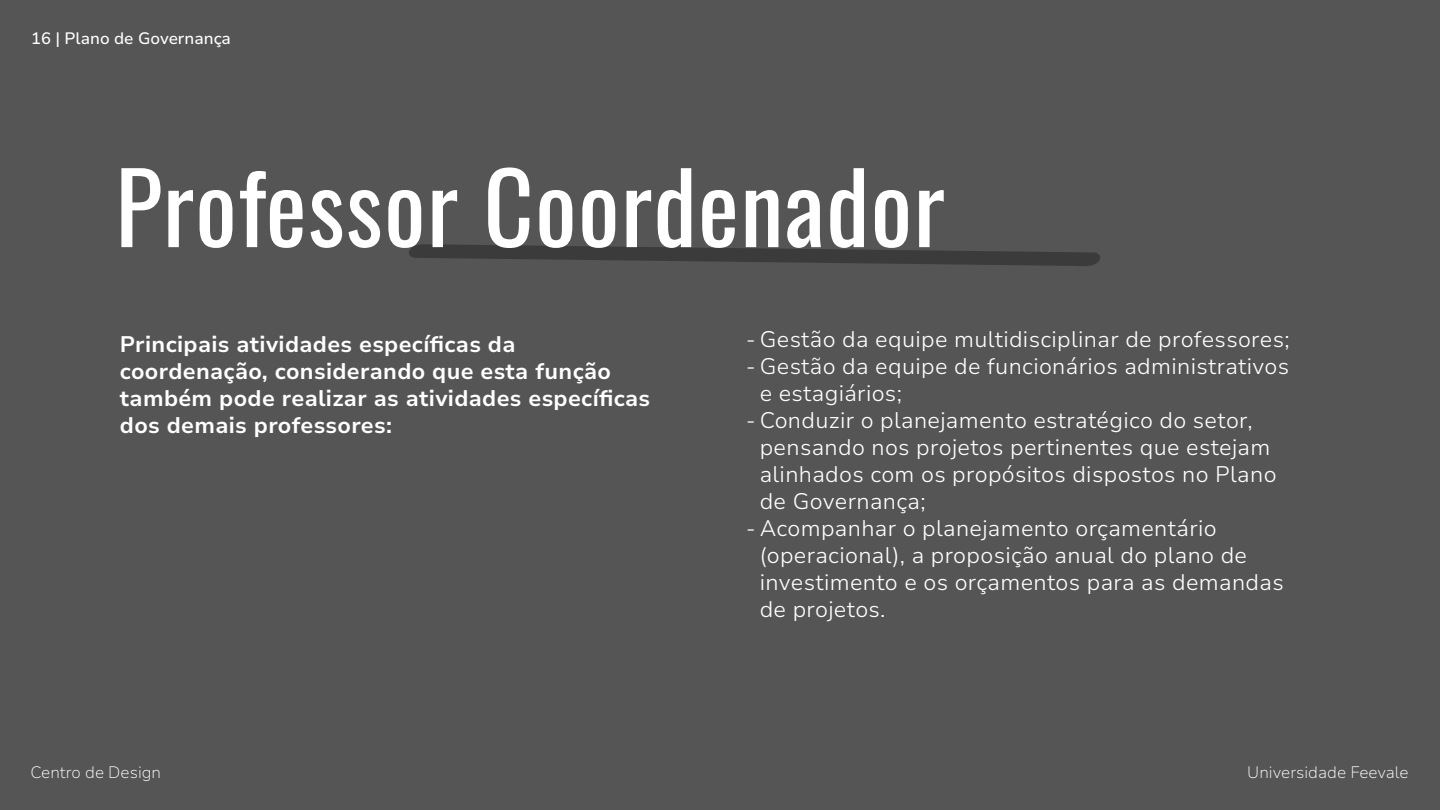
<style>
.page{position:relative;width:1440px;height:810px;background:#555}
.page>*{position:absolute;margin:0;border:0;box-sizing:border-box;transform-origin:0 0}
.t1{font:97.5px "Oswald";letter-spacing:.015em;color:#fff}
.t2{font:300 22.5px/27px "Nunito Sans 10 pt";letter-spacing:.015em;color:#fff}
.t3{font:700 22.5px/27px "Nunito Sans 10 pt";letter-spacing:.015em;color:#fff}
.t4{font:200 16.5px "Nunito Sans 10 pt";color:#fff}
.t5{font:500 16.5px "Nunito Sans 10 pt";color:#fff}
</style>
<div class="page">
<svg style="left:409px;top:244px;width:691px;height:22px"></svg>
<p class="t5" style="left:31px;top:27px;width:201px">16 | Plano de Governança</p>
<h1 class="t1" style="left:115px;top:121px;width:831px">Professor Coordenador</h1>
<p class="t3" style="left:120px;top:330px;width:532px">Principais atividades específicas da coordenação, considerando que esta função também pode realizar as atividades específicas dos demais professores:</p>
<p class="t2" style="left:746px;top:325px;width:545px">- Gestão da equipe multidisciplinar de professores;</p>
<p class="t2" style="left:760px;top:352px;width:531px;text-indent:-14px">- Gestão da equipe de funcionários administrativos e estagiários;</p>
<p class="t2" style="left:760px;top:406px;width:518px;text-indent:-14px">- Conduzir o planejamento estratégico do setor, pensando nos projetos pertinentes que estejam alinhados com os propósitos dispostos no Plano de Governança;</p>
<p class="t2" style="left:760px;top:514px;width:526px;text-indent:-14px">- Acompanhar o planejamento orçamentário (operacional), a proposição anual do plano de investimento e os orçamentos para as demandas de projetos.</p>
<p class="t4" style="left:31px;top:761px;width:132px">Centro de Design</p>
<p class="t4" style="left:1247px;top:761px;width:163px">Universidade Feevale</p>
</div>
